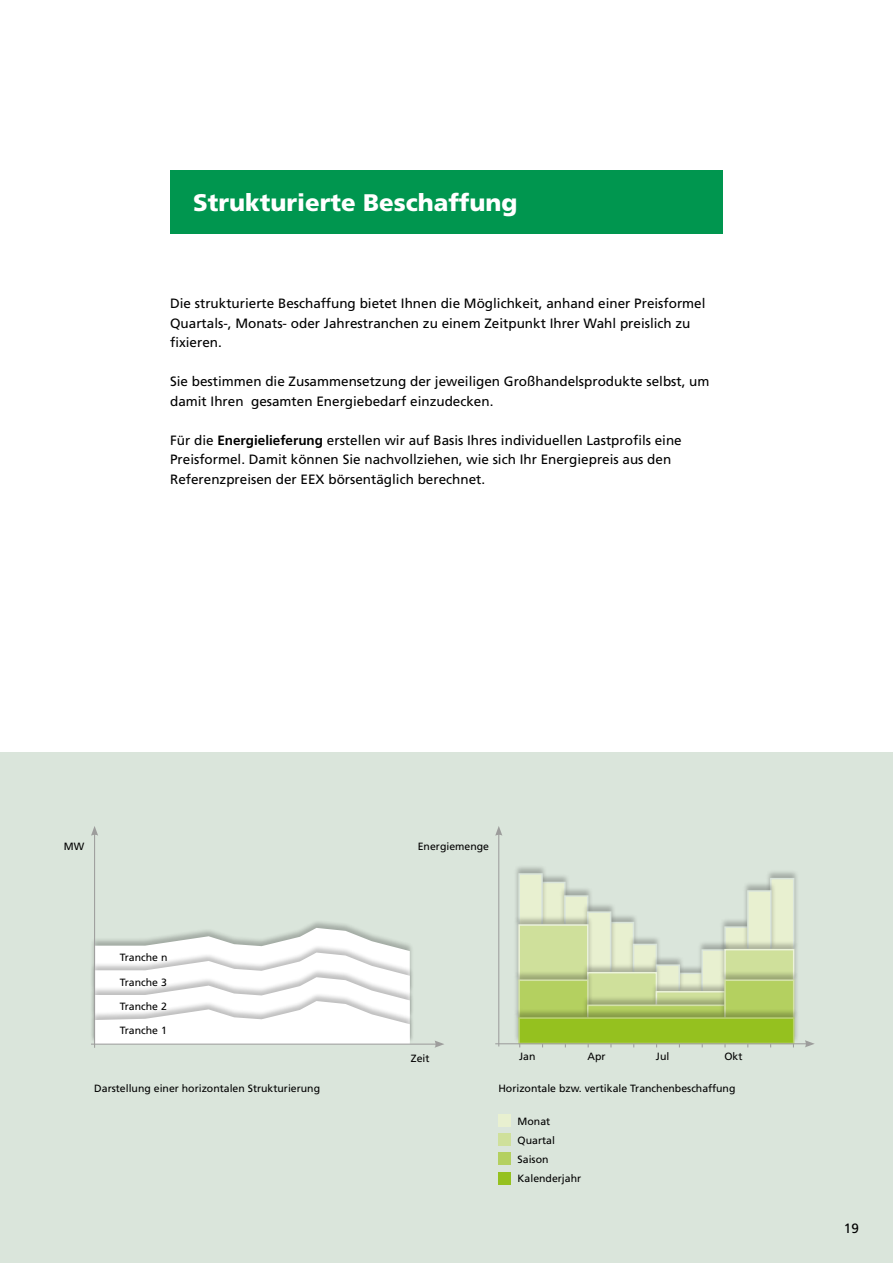
<style>
.page{position:relative;width:893px;height:1263px;background:#fff}
.page>*{position:absolute;margin:0;border:0;box-sizing:border-box;transform-origin:0 0}
.t1{font:900 24px "Frutiger";color:#fff}
.t2{font:13.5px/19.5px "Frutiger";color:#000}
.t3{font:13.5px "Frutiger LT Pro";color:#000}
.t4{font:10.5px/19.2px "Frutiger";color:#000}
.s1{font-weight:700}
</style>
<div class="page">
<div style="left:0;top:753px;width:893px;height:510px;background:#dae5db"></div>
<div style="left:537px;top:873px;width:33px;height:53px;background:#000;opacity:.25"></div>
<div style="left:541px;top:882px;width:25px;height:44px;background:#e8f0d0;border:2px solid #dae5db"></div>
<div style="left:605px;top:913px;width:34px;height:61px;background:#000;opacity:.25"></div>
<div style="left:610px;top:922px;width:24px;height:51px;background:#e8f0d0;border:2px solid #dae5db"></div>
<div style="left:674px;top:964px;width:33px;height:29px;background:#000;opacity:.25"></div>
<div style="left:678px;top:973px;width:25px;height:19px;background:#e8f0d0;border:2px solid #dae5db"></div>
<div style="left:765px;top:869px;width:34px;height:81px;background:#000;opacity:.25"></div>
<div style="left:770px;top:878px;width:24px;height:72px;background:#e8f0d0;border:2px solid #dae5db"></div>
<div style="left:559px;top:886px;width:34px;height:40px;background:#000;opacity:.25"></div>
<div style="left:564px;top:895px;width:24px;height:31px;background:#e8f0d0;border:2px solid #dae5db"></div>
<div style="left:628px;top:935px;width:34px;height:39px;background:#000;opacity:.25"></div>
<div style="left:633px;top:944px;width:24px;height:29px;background:#e8f0d0;border:2px solid #dae5db"></div>
<div style="left:720px;top:917px;width:33px;height:34px;background:#000;opacity:.25"></div>
<div style="left:724px;top:926px;width:25px;height:24px;background:#e8f0d0;border:2px solid #dae5db"></div>
<div style="left:697px;top:940px;width:33px;height:53px;background:#000;opacity:.25"></div>
<div style="left:701px;top:949px;width:25px;height:43px;background:#e8f0d0;border:2px solid #dae5db"></div>
<div style="left:514px;top:864px;width:33px;height:62px;background:#000;opacity:.25"></div>
<div style="left:518px;top:873px;width:25px;height:53px;background:#e8f0d0;border:2px solid #dae5db"></div>
<div style="left:582px;top:902px;width:34px;height:72px;background:#000;opacity:.25"></div>
<div style="left:587px;top:911px;width:24px;height:62px;background:#e8f0d0;border:2px solid #dae5db"></div>
<div style="left:651px;top:955px;width:33px;height:38px;background:#000;opacity:.25"></div>
<div style="left:656px;top:964px;width:24px;height:28px;background:#e8f0d0;border:2px solid #dae5db"></div>
<div style="left:742px;top:881px;width:34px;height:69px;background:#000;opacity:.25"></div>
<div style="left:747px;top:890px;width:24px;height:60px;background:#e8f0d0;border:2px solid #dae5db"></div>
<div style="left:514px;top:915px;width:79px;height:66px;background:#000;opacity:.25"></div>
<div style="left:518px;top:924px;width:70px;height:57px;background:#cfe09b;border:2px solid #ecf3da"></div>
<div style="left:582px;top:963px;width:80px;height:43px;background:#000;opacity:.25"></div>
<div style="left:587px;top:972px;width:70px;height:34px;background:#cfe09b;border:2px solid #ecf3da"></div>
<div style="left:720px;top:940px;width:79px;height:41px;background:#000;opacity:.25"></div>
<div style="left:724px;top:949px;width:70px;height:32px;background:#cfe09b;border:2px solid #ecf3da"></div>
<div style="left:651px;top:982px;width:79px;height:24px;background:#000;opacity:.25"></div>
<div style="left:656px;top:991px;width:70px;height:15px;background:#cfe09b;border:2px solid #ecf3da"></div>
<div style="left:514px;top:970px;width:79px;height:49px;background:#000;opacity:.25"></div>
<div style="left:518px;top:979px;width:70px;height:40px;background:#b4d060;border:2px solid #d4e3a6"></div>
<div style="left:582px;top:996px;width:148px;height:23px;background:#000;opacity:.25"></div>
<svg style="left:587px;top:1005px;width:133px;height:3px"></svg>
<div style="left:720px;top:970px;width:79px;height:49px;background:#000;opacity:.25"></div>
<div style="left:724px;top:979px;width:70px;height:40px;background:#b4d060;border:2px solid #d4e3a6"></div>
<div style="left:514px;top:1008px;width:285px;height:36px;background:#000;opacity:.25"></div>
<div style="left:518px;top:1017px;width:276px;height:27px;background:#95c11f;border:2px solid #b9d36c"></div>
<hr style="left:495px;top:1043px;width:312px;height:1px;background:#9d9d9c">
<svg style="left:805px;top:1040px;width:10px;height:7px"></svg>
<hr style="left:498px;top:833px;width:1px;height:213px;background:#9d9d9c">
<svg style="left:495px;top:826px;width:7px;height:10px"></svg>
<div style="left:90px;top:919px;width:325px;height:75px;background:#000;opacity:.25"></div>
<div style="left:90px;top:992px;width:325px;height:53px;background:#000;opacity:.25"></div>
<svg style="left:95px;top:928px;width:315px;height:115px;background:#f1f2f1"></svg>
<hr style="left:91px;top:1043px;width:346px;height:2px;background:#9d9d9c">
<svg style="left:435px;top:1041px;width:9px;height:7px"></svg>
<hr style="left:94px;top:833px;width:1px;height:215px;background:#9d9d9c">
<svg style="left:91px;top:826px;width:7px;height:10px"></svg>
<div style="left:498px;top:1114px;width:12px;height:13px;background:#e8f0d0"></div>
<div style="left:498px;top:1133px;width:12px;height:13px;background:#cfe09b"></div>
<div style="left:498px;top:1152px;width:12px;height:13px;background:#b4d060"></div>
<div style="left:498px;top:1172px;width:12px;height:12px;background:#95c11f"></div>
<div style="left:170px;top:170px;width:553px;height:64px;background:#00964f"></div>
<h1 class="t1" style="left:193px;top:188px;width:326px">Strukturierte Beschaffung</h1>
<p class="t2" style="left:170px;top:294px;width:537px">Die strukturierte Beschaffung bietet Ihnen die Möglichkeit, anhand einer Preisformel<br>Quartals-, Monats- oder Jahrestranchen zu einem Zeitpunkt Ihrer Wahl preislich zu fixieren.</p>
<p class="t2" style="left:170px;top:372px;width:541px">Sie bestimmen die Zusammensetzung der jeweiligen Großhandelsprodukte selbst, um damit Ihren gesamten Energiebedarf einzudecken.</p>
<p class="t2" style="left:170px;top:430px;width:513px">Für die <span class="s1">Energielieferung</span> erstellen wir auf Basis Ihres individuellen Lastprofils eine<br>Preisformel. Damit können Sie nachvollziehen, wie sich Ihr Energiepreis aus den<br>Referenzpreisen der EEX börsentäglich berechnet.</p>
<p class="t4" style="left:64px;top:837px;width:22px">MW</p>
<p class="t4" style="left:120px;top:948px;width:49px">Tranche n</p>
<p class="t4" style="left:120px;top:972px;width:49px">Tranche 3</p>
<p class="t4" style="left:120px;top:997px;width:49px">Tranche 2</p>
<p class="t4" style="left:120px;top:1021px;width:49px">Tranche 1</p>
<p class="t4" style="left:94px;top:1079px;width:227px">Darstellung einer horizontalen Strukturierung</p>
<p class="t4" style="left:418px;top:837px;width:73px">Energiemenge</p>
<p class="t4" style="left:411px;top:1049px;width:20px">Zeit</p>
<p class="t4" style="left:519px;top:1047px;width:18px">Jan</p>
<p class="t4" style="left:588px;top:1047px;width:20px">Apr</p>
<p class="t4" style="left:656px;top:1047px;width:15px">Jul</p>
<p class="t4" style="left:724px;top:1047px;width:20px">Okt</p>
<p class="t4" style="left:498px;top:1079px;width:239px">Horizontale bzw. vertikale Tranchenbeschaffung</p>
<p class="t4" style="left:518px;top:1111px;width:65px">Monat<br>Quartal<br>Saison<br>Kalenderjahr</p>
<p class="t3" style="left:844px;top:1220px;width:17px">19</p>
</div>
